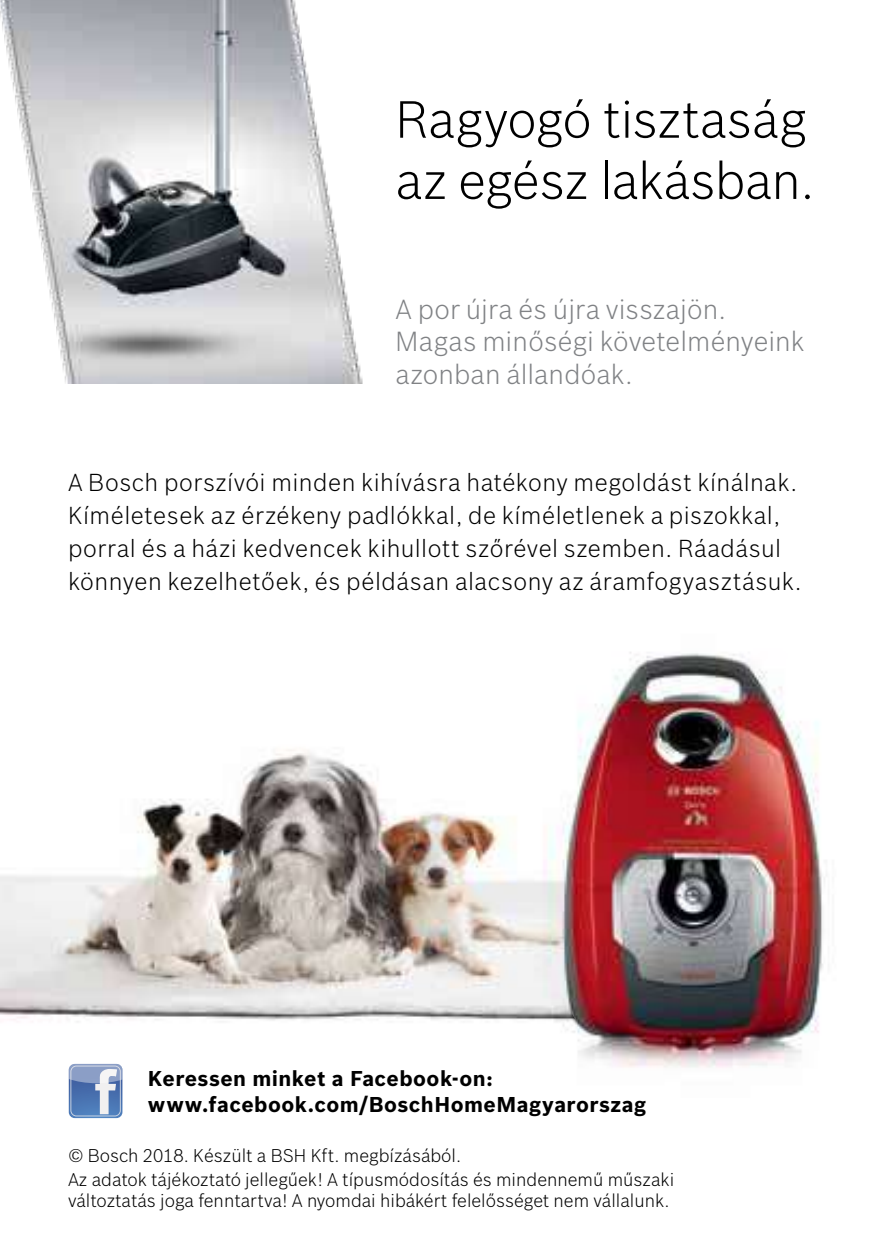
<style>
.page{position:relative;width:893px;height:1259px;background:#fff}
.page>*{position:absolute;margin:0;border:0;box-sizing:border-box;transform-origin:0 0}
.t1{font:300 51px/61.2px "Bosch Sans";letter-spacing:-.01em;color:#000}
.t2{font:300 27px/32.4px "Bosch Sans";letter-spacing:.005em;color:#808285}
.t3{font:300 24px/33px "Bosch Sans";letter-spacing:.02em;color:#000}
.t4{font:700 21px/25.2px "Bosch Sans";letter-spacing:.02em;color:#000}
.t5{font:300 18px/22.5px "Bosch Sans";color:#000}
</style>
<div class="page">
<img style="left:0;top:749px;width:475px;height:315px">
<img style="left:0;top:0;width:363px;height:383px">
<img style="left:475px;top:652px;width:352px;height:416px">
<img style="left:564px;top:656px;width:257px;height:392px">
<svg style="left:69px;top:1064px;width:53px;height:54px"></svg>
<div style="left:70px;top:1065px;width:51px;height:51px;border:1px solid #f1f0f0;border-radius:6px"></div>
<h1 class="t1" style="left:395px;top:88px;width:421px">Ragyogó tisztaság az egész lakásban.</h1>
<p class="t2" style="left:395px;top:293px;width:411px">A por újra és újra visszajön.<br>Magas minőségi követelményeink azonban állandóak.</p>
<p class="t3" style="left:68px;top:465px;width:735px">A Bosch porszívói minden kihívásra hatékony megoldást kínálnak.<br>Kíméletesek az érzékeny padlókkal, de kíméletlenek a piszokkal, porral és a házi kedvencek kihullott szőrével szemben. Ráadásul könnyen kezelhetőek, és példásan alacsony az áramfogyasztásuk.</p>
<p class="t4" style="left:148px;top:1066px;width:500px">Keressen minket a Facebook-on: www.facebook.com/BoschHomeMagyarorszag</p>
<p class="t5" style="left:68px;top:1144px;width:608px">© Bosch 2018. Készült a BSH Kft. megbízásából.<br>Az adatok tájékoztató jellegűek! A típusmódosítás és mindennemű műszaki változtatás joga fenntartva! A nyomdai hibákért felelősséget nem vállalunk.</p>
</div>
